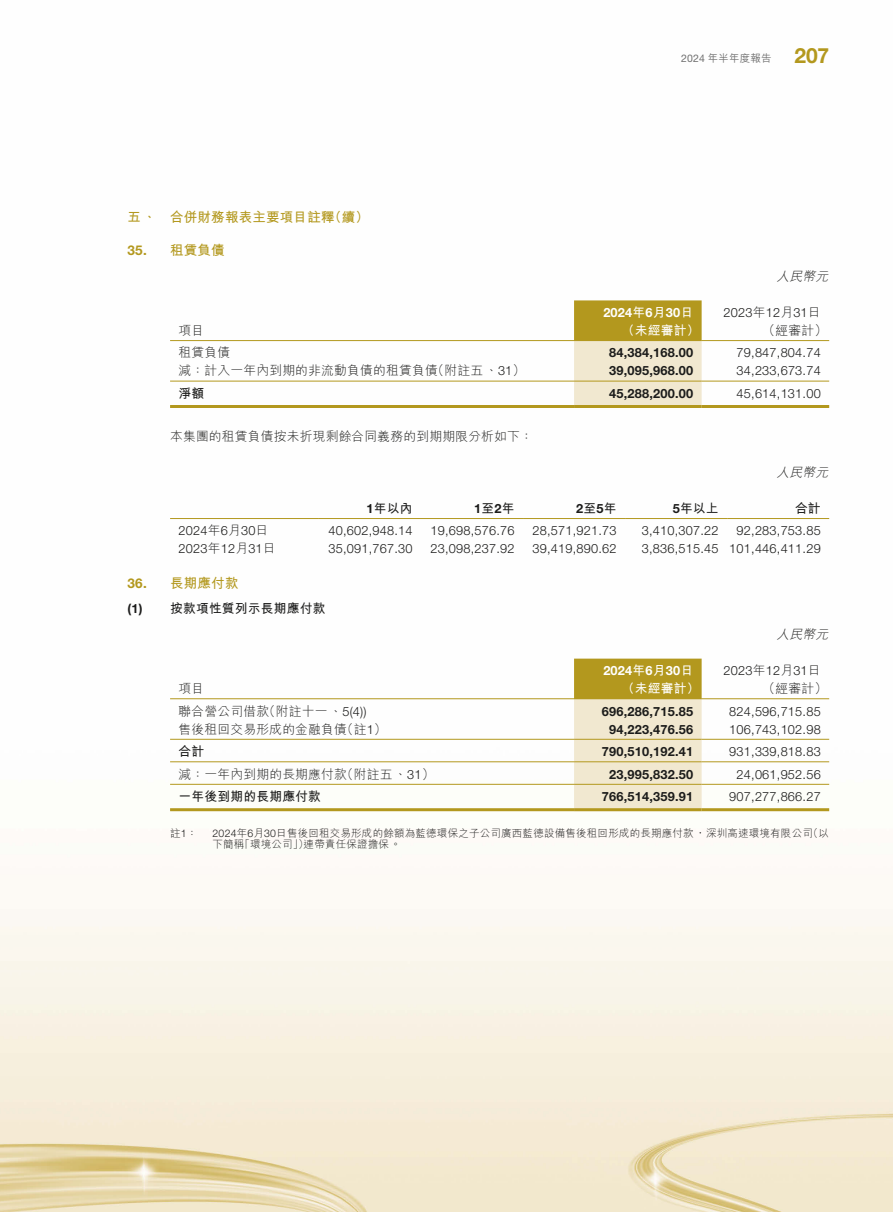
<style>
.page{position:relative;width:893px;height:1212px;background:#fff}
.page>*{position:absolute;margin:0;border:0;box-sizing:border-box;transform-origin:0 0}
.t1{font:700 13.5px "M Hei HK";letter-spacing:.015em;color:#b3981e}
.t2{font:300 12.75px "Helvetica Neue LT Pro";letter-spacing:.015em;color:#1c1c1b}
.t3{font:300 12.75px "M Hei HK";letter-spacing:.015em;color:#1c1c1b}
.t4{font:700 12.75px "Helvetica Neue LT Pro";letter-spacing:.015em;color:#1c1c1b}
.t5{font:700 12.75px "M Hei HK";letter-spacing:.015em;color:#1c1c1b}
.t6{font:700 12.75px "Helvetica Neue LT Pro";letter-spacing:.015em;color:#fff}
.t7{font:italic 300 12.75px "M Hei HK";color:#1c1c1b}
.t8{font:700 12.75px "M Hei HK";letter-spacing:.015em;color:#fff}
.t9{font:300 10.5px/11.2px "M Hei HK";letter-spacing:.02em;color:#1c1c1b}
.t10{font:500 10.5px "M Hei HK";letter-spacing:.015em;color:#6f6f6f}
.s1{font-family:"Helvetica Neue LT Pro"}
.s2{font-family:"Helvetica Neue LT Pro";font-weight:400}
.s3{font-family:"Helvetica Neue LT Pro";font-weight:700;font-size:21px;color:#b3981e}
.s4{font-family:"M Hei HK"}
</style>
<div class="page">
<img style="left:0;top:340px;width:893px;height:872px">
<svg style="left:574px;top:300px;width:128px;height:105px;background:#d9c98b"></svg>
<hr style="left:170px;top:340px;width:404px;height:1px;background:#b3981e">
<hr style="left:574px;top:340px;width:128px;height:1px;background:#b3981e">
<hr style="left:702px;top:340px;width:127px;height:1px;background:#b3981e">
<hr style="left:170px;top:381px;width:404px;height:1px;background:#b3981e">
<hr style="left:574px;top:381px;width:128px;height:1px;background:#b3981e">
<hr style="left:702px;top:381px;width:127px;height:1px;background:#b3981e">
<hr style="left:170px;top:405px;width:404px;height:3px;background:#b3981e">
<hr style="left:574px;top:405px;width:128px;height:3px;background:#b3981e">
<hr style="left:702px;top:405px;width:127px;height:3px;background:#b3981e">
<hr style="left:170px;top:518px;width:149px;height:1px;background:#b3981e">
<hr style="left:319px;top:518px;width:102px;height:1px;background:#b3981e">
<hr style="left:421px;top:518px;width:102px;height:1px;background:#b3981e">
<hr style="left:523px;top:518px;width:102px;height:1px;background:#b3981e">
<hr style="left:625px;top:518px;width:102px;height:1px;background:#b3981e">
<hr style="left:727px;top:518px;width:102px;height:1px;background:#b3981e">
<svg style="left:574px;top:659px;width:128px;height:149px;background:#dfd29f"></svg>
<hr style="left:170px;top:698px;width:404px;height:1px;background:#b3981e">
<hr style="left:574px;top:698px;width:128px;height:1px;background:#b3981e">
<hr style="left:702px;top:698px;width:127px;height:1px;background:#b3981e">
<hr style="left:170px;top:739px;width:404px;height:1px;background:#b3981e">
<hr style="left:574px;top:739px;width:128px;height:1px;background:#b3981e">
<hr style="left:702px;top:739px;width:127px;height:1px;background:#b3981e">
<hr style="left:170px;top:761px;width:404px;height:1px;background:#b3981e">
<hr style="left:574px;top:761px;width:128px;height:1px;background:#b3981e">
<hr style="left:702px;top:761px;width:127px;height:1px;background:#b3981e">
<hr style="left:170px;top:784px;width:404px;height:1px;background:#b3981e">
<hr style="left:574px;top:784px;width:128px;height:1px;background:#b3981e">
<hr style="left:702px;top:784px;width:127px;height:1px;background:#b3981e">
<hr style="left:170px;top:808px;width:404px;height:3px;background:#b3981e">
<hr style="left:574px;top:808px;width:128px;height:3px;background:#b3981e">
<hr style="left:702px;top:808px;width:127px;height:3px;background:#b3981e">
<p class="t1" style="left:128px;top:207px;width:243px">五、 合併財務報表主要項目註釋（續）</p>
<p class="t1" style="left:128px;top:240px;width:99px"><span class="s1">35.</span> 租賃負債</p>
<p class="t3" style="left:179px;top:321px;width:27px">項目</p>
<p class="t10" style="left:681px;top:51px;width:149px"><span class="s2">2024</span> 年半年度報告 <span class="s3">207</span></p>
<p class="t6" style="left:603px;top:304px;width:91px">2024<span class="s4">年</span>6<span class="s4">月</span>30<span class="s4">日</span></p>
<p class="t8" style="left:622px;top:321px;width:79px">（未經審計）</p>
<p class="t7" style="left:776px;top:267px;width:57px">人民幣元</p>
<p class="t2" style="left:724px;top:304px;width:99px">2023<span class="s4">年</span>12<span class="s4">月</span>31<span class="s4">日</span></p>
<p class="t3" style="left:762px;top:321px;width:66px">（經審計）</p>
<p class="t3" style="left:179px;top:344px;width:53px">租賃負債</p>
<p class="t4" style="left:609px;top:345px;width:86px">84,384,168.00</p>
<p class="t2" style="left:737px;top:345px;width:86px">79,847,804.74</p>
<p class="t3" style="left:179px;top:362px;width:348px">減：計入一年內到期的非流動負債的租賃負債（附註五、<span class="s1">31</span>）</p>
<p class="t4" style="left:609px;top:363px;width:86px">39,095,968.00</p>
<p class="t2" style="left:737px;top:363px;width:86px">34,233,673.74</p>
<p class="t5" style="left:179px;top:384px;width:27px">淨額</p>
<p class="t4" style="left:609px;top:385px;width:86px">45,288,200.00</p>
<p class="t2" style="left:737px;top:385px;width:86px">45,614,131.00</p>
<p class="t3" style="left:170px;top:427px;width:364px">本集團的租賃負債按未折現剩餘合同義務的到期期限分析如下：</p>
<p class="t7" style="left:776px;top:463px;width:57px">人民幣元</p>
<p class="t5" style="left:366px;top:499px;width:47px"><span class="s1">1</span>年以內</p>
<p class="t4" style="left:474px;top:500px;width:42px">1<span class="s4">至</span>2<span class="s4">年</span></p>
<p class="t4" style="left:576px;top:500px;width:42px">2<span class="s4">至</span>5<span class="s4">年</span></p>
<p class="t5" style="left:673px;top:499px;width:47px"><span class="s1">5</span>年以上</p>
<p class="t5" style="left:795px;top:499px;width:27px">合計</p>
<p class="t2" style="left:179px;top:523px;width:91px">2024<span class="s4">年</span>6<span class="s4">月</span>30<span class="s4">日</span></p>
<p class="t2" style="left:328px;top:523px;width:86px">40,602,948.14</p>
<p class="t2" style="left:430px;top:523px;width:86px">19,698,576.76</p>
<p class="t2" style="left:532px;top:523px;width:86px">28,571,921.73</p>
<p class="t2" style="left:642px;top:523px;width:78px">3,410,307.22</p>
<p class="t2" style="left:737px;top:523px;width:86px">92,283,753.85</p>
<p class="t2" style="left:179px;top:541px;width:99px">2023<span class="s4">年</span>12<span class="s4">月</span>31<span class="s4">日</span></p>
<p class="t2" style="left:328px;top:541px;width:86px">35,091,767.30</p>
<p class="t2" style="left:430px;top:541px;width:86px">23,098,237.92</p>
<p class="t2" style="left:532px;top:541px;width:86px">39,419,890.62</p>
<p class="t2" style="left:642px;top:541px;width:180px">3,836,515.45 101,446,411.29</p>
<p class="t1" style="left:128px;top:573px;width:112px"><span class="s1">36.</span> 長期應付款</p>
<p class="t5" style="left:128px;top:599px;width:199px"><span class="s1">(1)</span> 按款項性質列示長期應付款</p>
<p class="t7" style="left:776px;top:625px;width:57px">人民幣元</p>
<p class="t3" style="left:179px;top:679px;width:27px">項目</p>
<p class="t6" style="left:603px;top:662px;width:91px">2024<span class="s4">年</span>6<span class="s4">月</span>30<span class="s4">日</span></p>
<p class="t8" style="left:622px;top:679px;width:79px">（未經審計）</p>
<p class="t2" style="left:724px;top:663px;width:99px">2023<span class="s4">年</span>12<span class="s4">月</span>31<span class="s4">日</span></p>
<p class="t3" style="left:762px;top:679px;width:66px">（經審計）</p>
<p class="t3" style="left:179px;top:702px;width:190px">聯合營公司借款（附註十一、<span class="s1">5(4))</span></p>
<p class="t4" style="left:602px;top:703px;width:93px">696,286,715.85</p>
<p class="t2" style="left:729px;top:703px;width:93px">824,596,715.85</p>
<p class="t3" style="left:179px;top:720px;width:210px">售後租回交易形成的金融負債（註<span class="s1">1</span>）</p>
<p class="t4" style="left:609px;top:721px;width:86px">94,223,476.56</p>
<p class="t2" style="left:729px;top:721px;width:93px">106,743,102.98</p>
<p class="t5" style="left:179px;top:742px;width:27px">合計</p>
<p class="t4" style="left:602px;top:744px;width:93px">790,510,192.41</p>
<p class="t2" style="left:729px;top:744px;width:93px">931,339,818.83</p>
<p class="t3" style="left:179px;top:765px;width:257px">減：一年內到期的長期應付款（附註五、<span class="s1">31</span>）</p>
<p class="t4" style="left:609px;top:766px;width:86px">23,995,832.50</p>
<p class="t2" style="left:737px;top:766px;width:86px">24,061,952.56</p>
<p class="t5" style="left:179px;top:787px;width:144px">一年後到期的長期應付款</p>
<p class="t4" style="left:602px;top:789px;width:93px">766,514,359.91</p>
<p class="t2" style="left:729px;top:789px;width:93px">907,277,866.27</p>
<p class="t9" style="left:170px;top:827px;width:29px">註<span class="s1">1</span>：</p>
<p class="t9" style="left:213px;top:827px;width:618px"><span class="s1">2024</span>年<span class="s1">6</span>月<span class="s1">30</span>日售後回租交易形成的餘額為藍德環保之子公司廣西藍德設備售後租回形成的長期應付款，深圳高速環境有限公司（以下簡稱「環境公司」）連帶責任保證擔保。</p>
</div>
